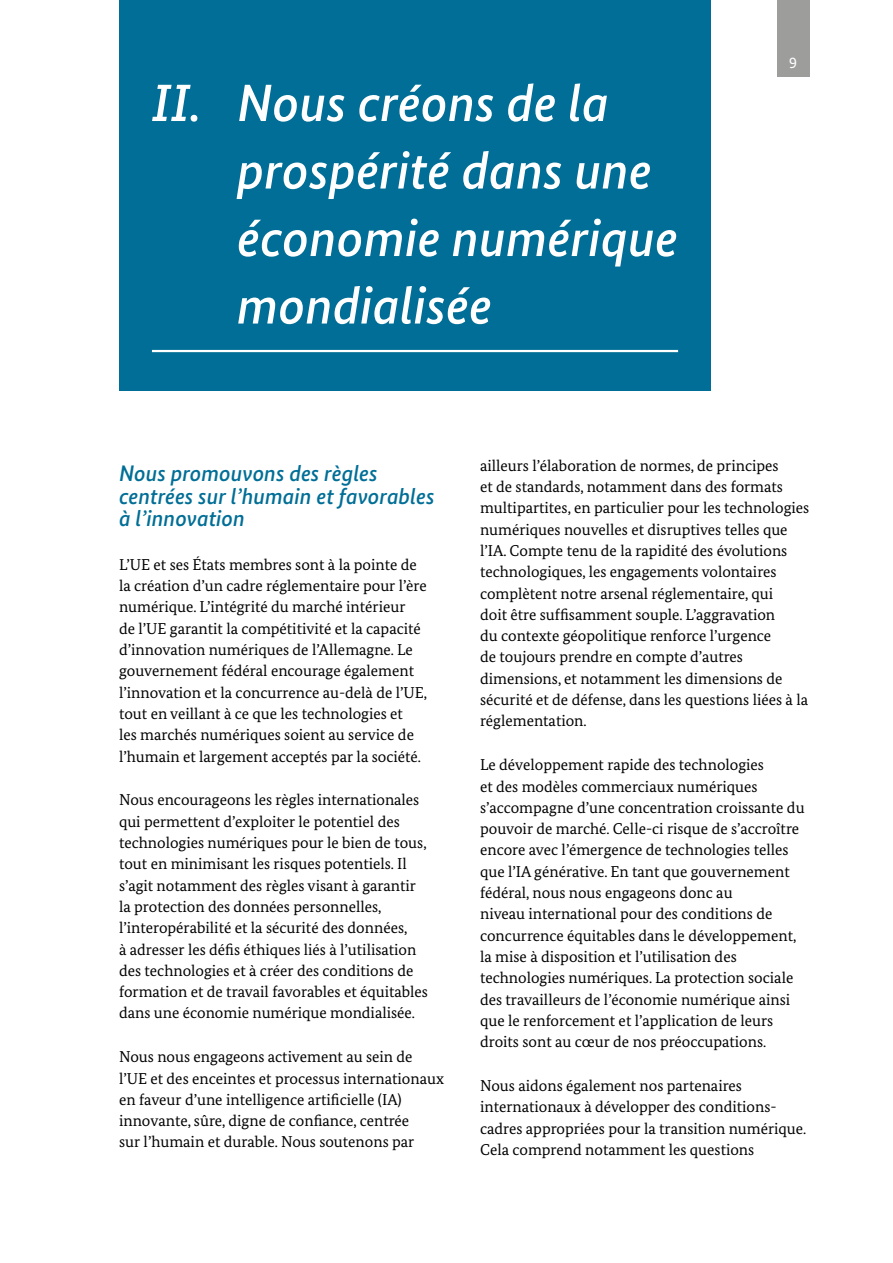
<style>
.page{position:relative;width:893px;height:1263px;background:#fff}
.page>*{position:absolute;margin:0;border:0;box-sizing:border-box;transform-origin:0 0}
.A4_Innenseiten_H1-Head_Kapitel_35_38_5{font:italic 500 52.5px/67.5px "Bundes Sans";color:#fff}
.A4_Innenseiten_H2-Subhead_15_15{font:italic 500 22.5px/22.5px "Bundes Sans";color:#006e96}
.A4_Innenseiten_P-Copy_10_5_15{font:15.75px/21.3px "Bundes Serif";color:#000}
.t1{font:15.75px "Bundes Sans";color:#fff}
</style>
<div class="page">
<div style="left:777px;top:0;width:33px;height:77px;background:#9d9d9c"></div>
<div style="left:119px;top:0;width:592px;height:390px;background:#006e96"></div>
<hr style="left:152px;top:350px;width:526px;height:2px;background:#fff">
<h1 class="A4_Innenseiten_H1-Head_Kapitel_35_38_5" style="left:237px;top:69px;width:443px;text-indent:-85px">II. Nous créons de la prospérité dans une économie numérique mondialisée</h1>
<p class="t1" style="left:789px;top:54px;width:9px">9</p>
<h2 class="A4_Innenseiten_H2-Subhead_15_15" style="left:119px;top:462px;width:317px">Nous promouvons des règles centrées sur l’humain et favorables à l’innovation</h2>
<p class="A4_Innenseiten_P-Copy_10_5_15" style="left:119px;top:554px;width:310px">L’UE et ses États membres sont à la pointe de la création d’un cadre réglementaire pour l’ère numérique. L’intégrité du marché intérieur<br>de l’UE garantit la compétitivité et la capacité d’innovation numériques de l’Allemagne. Le gouvernement fédéral encourage également l’innovation et la concurrence au-delà de l’UE, tout en veillant à ce que les technologies et<br>les marchés numériques soient au service de l’humain et largement acceptés par la société.</p>
<p class="A4_Innenseiten_P-Copy_10_5_15" style="left:119px;top:789px;width:310px">Nous encourageons les règles internationales qui permettent d’exploiter le potentiel des technologies numériques pour le bien de tous, tout en minimisant les risques potentiels. Il s’agit notamment des règles visant à garantir la protection des données personnelles, l’interopérabilité et la sécurité des données,<br>à adresser les défis éthiques liés à l’utilisation des technologies et à créer des conditions de formation et de travail favorables et équitables dans une économie numérique mondialisée.</p>
<p class="A4_Innenseiten_P-Copy_10_5_15" style="left:119px;top:1046px;width:326px">Nous nous engageons activement au sein de l’UE et des enceintes et processus internationaux en faveur d’une intelligence artificielle (IA) innovante, sûre, digne de confiance, centrée<br>sur l’humain et durable. Nous soutenons par</p>
<p class="A4_Innenseiten_P-Copy_10_5_15" style="left:480px;top:455px;width:331px">ailleurs l’élaboration de normes, de principes<br>et de standards, notamment dans des formats multipartites, en particulier pour les technologies numériques nouvelles et disruptives telles que l’IA. Compte tenu de la rapidité des évolutions technologiques, les engagements volontaires complètent notre arsenal réglementaire, qui<br>doit être suffisamment souple. L’aggravation<br>du contexte géopolitique renforce l’urgence<br>de toujours prendre en compte d’autres dimensions, et notamment les dimensions de sécurité et de défense, dans les questions liées à la réglementation.</p>
<p class="A4_Innenseiten_P-Copy_10_5_15" style="left:480px;top:754px;width:326px">Le développement rapide des technologies<br>et des modèles commerciaux numériques s’accompagne d’une concentration croissante du pouvoir de marché. Celle-ci risque de s’accroître encore avec l’émergence de technologies telles que l’IA générative. En tant que gouvernement fédéral, nous nous engageons donc au<br>niveau international pour des conditions de concurrence équitables dans le développement, la mise à disposition et l’utilisation des technologies numériques. La protection sociale des travailleurs de l’économie numérique ainsi que le renforcement et l’application de leurs droits sont au cœur de nos préoccupations.</p>
<p class="A4_Innenseiten_P-Copy_10_5_15" style="left:480px;top:1075px;width:328px">Nous aidons également nos partenaires internationaux à développer des conditions&shy;cadres appropriées pour la transition numérique.<br>Cela comprend notamment les questions</p>
</div>
